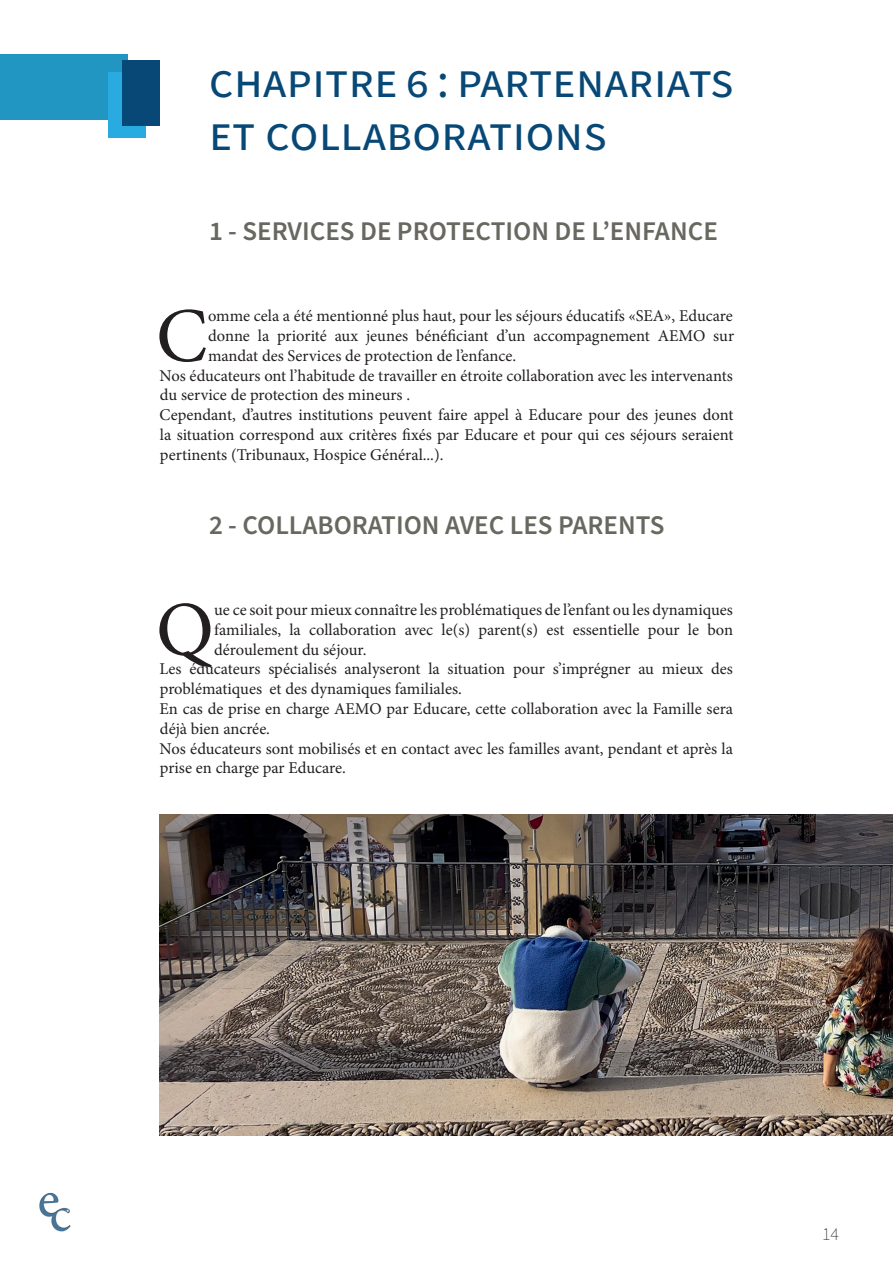
<style>
.page{position:relative;width:893px;height:1263px;background:#fff}
.page>*{position:absolute;margin:0;border:0;box-sizing:border-box;transform-origin:0 0}
.PARAGRAPHE{font:77.4px "Minion Pro";color:#231f20}
.mn_title_small{font:49.5px/52.5px "Source Sans Pro";color:#074877}
.Sous_parties{font:600 27px "Source Sans Pro";color:#686860}
.t1{font:200 18px "Source Sans Pro";color:#231f20}
.PARAGRAPHE-2{font:16.5px/19.8px "Minion Pro";color:#231f20}
</style>
<div class="page">
<div style="left:0;top:54px;width:127px;height:66px;background:#2196c3"></div>
<div style="left:109px;top:72px;width:37px;height:66px;background:#29abe2"></div>
<div style="left:122px;top:60px;width:37px;height:66px;background:#074877"></div>
<img style="left:39px;top:1192px;width:32px;height:40px">
<img style="left:159px;top:814px;width:734px;height:321px">
<p class="mn_title_small" style="left:209px;top:56px;width:526px">CHAPITRE 6 : PARTENARIATS<br>ET COLLABORATIONS</p>
<p class="Sous_parties" style="left:209px;top:213px;width:510px">1 - SERVICES DE PROTECTION DE L’ENFANCE</p>
<p class="PARAGRAPHE" style="left:156px;top:284px;width:53px">C</p>
<p class="PARAGRAPHE-2" style="left:208px;top:306px;width:528px;text-align:justify">omme cela a été mentionné plus haut, pour les séjours éducatifs «SEA», Educare donne la priorité aux jeunes bénéficiant d’un accompagnement AEMO sur mandat des Services de protection de l’enfance.</p>
<p class="PARAGRAPHE-2" style="left:160px;top:366px;width:575px">Nos éducateurs ont l’habitude de travailler en étroite collaboration avec les intervenants du service de protection des mineurs .</p>
<p class="PARAGRAPHE-2" style="left:159px;top:405px;width:575px;text-align:justify">Cependant, d’autres institutions peuvent faire appel à Educare pour des jeunes dont la situation correspond aux critères fixés par Educare et pour qui ces séjours seraient pertinents (Tribunaux, Hospice Général...).</p>
<p class="Sous_parties" style="left:209px;top:507px;width:457px">2 - COLLABORATION AVEC LES PARENTS</p>
<p class="PARAGRAPHE" style="left:156px;top:578px;width:59px">Q</p>
<p class="PARAGRAPHE-2" style="left:214px;top:600px;width:520px;text-align:justify">ue ce soit pour mieux connaître les problématiques de l’enfant ou les dynamiques familiales, la collaboration avec le(s) parent(s) est essentielle pour le bon déroulement du séjour.</p>
<p class="PARAGRAPHE-2" style="left:160px;top:659px;width:575px">Les éducateurs spécialisés analyseront la situation pour s’imprégner au mieux des problématiques et des dynamiques familiales.</p>
<p class="PARAGRAPHE-2" style="left:159px;top:699px;width:575px">En cas de prise en charge AEMO par Educare, cette collaboration avec la Famille sera déjà bien ancrée.</p>
<p class="PARAGRAPHE-2" style="left:160px;top:738px;width:575px">Nos éducateurs sont mobilisés et en contact avec les familles avant, pendant et après la prise en charge par Educare.</p>
<p class="t1" style="left:822px;top:1221px;width:18px">14</p>
</div>
